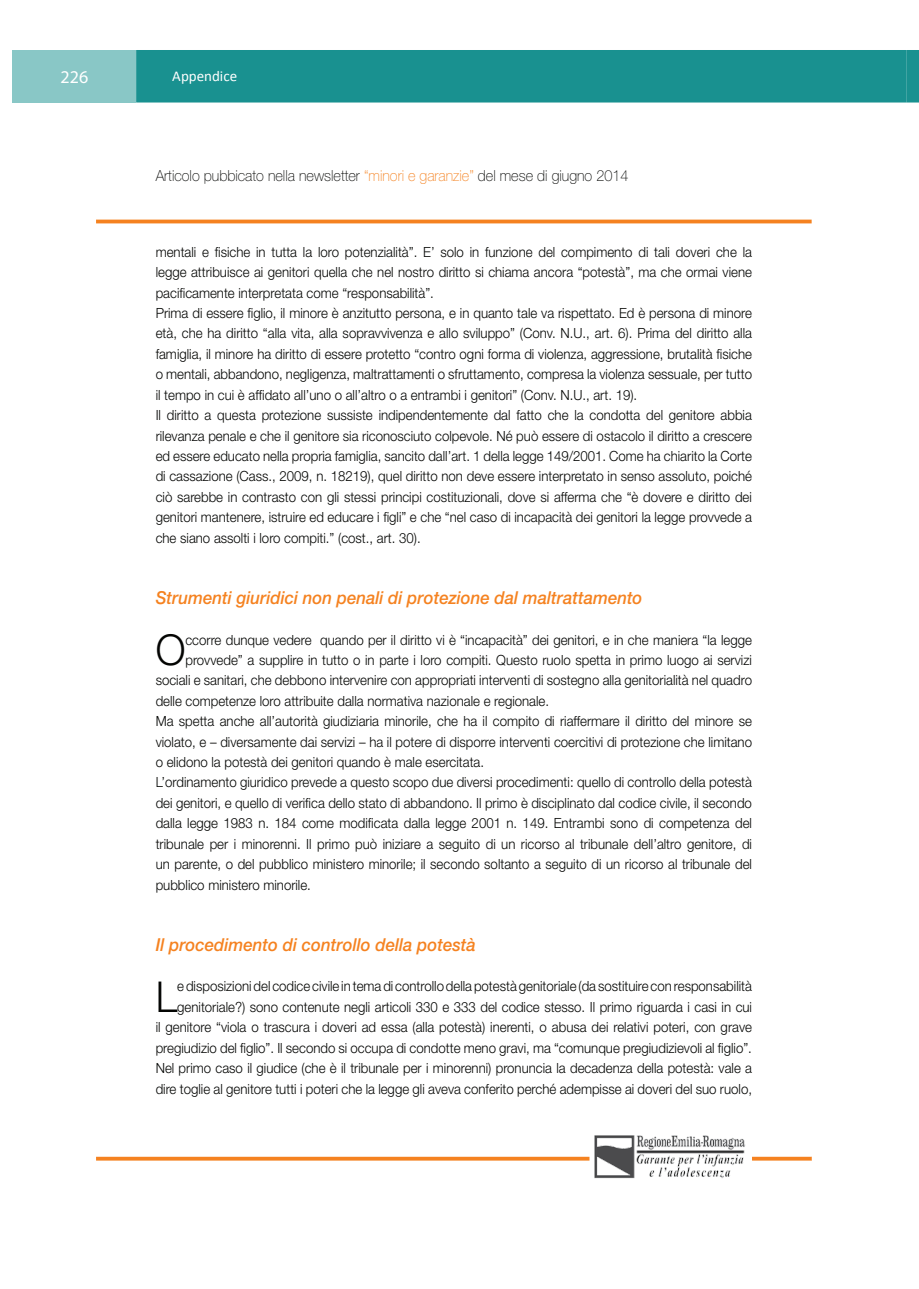
<style>
.page{position:relative;width:919px;height:1289px;background:#fff}
.page>*{position:absolute;margin:0;border:0;box-sizing:border-box;transform-origin:0 0}
.t1{font:300 42.6px "Helvetica Neue";color:#040503;scale:.94 1}
.t2{font:18px "Myriad Pro";color:#fff}
.t3{font:italic 500 17.85px "Helvetica Neue";color:#f58220;scale:.94 1}
.t4{font:100 15.3px "Helvetica Neue";color:#040503;scale:.94 1}
.t5{font:15px "Calibri";color:#fff}
.t6{font:300 13.95px/20.4px "Helvetica Neue";color:#040503;scale:.94 1}
.s1{color:#f58220}
</style>
<div class="page">
<div style="left:136px;top:50px;width:770px;height:52px;background:#199190"></div>
<div style="left:13px;top:50px;width:123px;height:52px;background:#89c7c6"></div>
<div style="left:906px;top:50px;width:12px;height:52px;background:#199190"></div>
<hr style="left:96px;top:220px;width:715px;height:3px;background:#f58220">
<svg style="left:96px;top:1156px;width:493px;height:4px;background:#f69a4b"></svg>
<img style="left:589px;top:1135px;width:157px;height:44px">
<svg style="left:752px;top:1156px;width:59px;height:4px"></svg>
<p class="t2" style="left:61px;top:65px;width:29px">226</p>
<p class="t5" style="left:172px;top:67px;width:66px">Appendice</p>
<p class="t4" style="left:156px;top:166px;width:504px">Articolo pubbicato nella newsletter <span class="s1">“minori e garanzie”</span> del mese di giugno 2014</p>
<p class="t6" style="left:156px;top:241px;width:636px">mentali e fisiche in tutta la loro potenzialità”. E’ solo in funzione del compimento di tali doveri che la legge attribuisce ai genitori quella che nel nostro diritto si chiama ancora “potestà”, ma che ormai viene pacificamente interpretata come “responsabilità”.<br>Prima di essere figlio, il minore è anzitutto persona, e in quanto tale va rispettato. Ed è persona di minore età, che ha diritto “alla vita, alla sopravvivenza e allo sviluppo” (Conv. N.U., art. 6). Prima del diritto alla famiglia, il minore ha diritto di essere protetto “contro ogni forma di violenza, aggressione, brutalità fisiche o mentali, abbandono, negligenza, maltrattamenti o sfruttamento, compresa la violenza sessuale, per tutto il tempo in cui è affidato all’uno o all’altro o a entrambi i genitori” (Conv. N.U., art. 19).<br>Il diritto a questa protezione sussiste indipendentemente dal fatto che la condotta del genitore abbia rilevanza penale e che il genitore sia riconosciuto colpevole. Né può essere di ostacolo il diritto a crescere ed essere educato nella propria famiglia, sancito dall’art. 1 della legge 149/2001. Come ha chiarito la Corte di cassazione (Cass., 2009, n. 18219), quel diritto non deve essere interpretato in senso assoluto, poiché ciò sarebbe in contrasto con gli stessi principi costituzionali, dove si afferma che “è dovere e diritto dei genitori mantenere, istruire ed educare i figli” e che “nel caso di incapacità dei genitori la legge provvede a che siano assolti i loro compiti.” (cost., art. 30).</p>
<p class="t3" style="left:156px;top:587px;width:519px">Strumenti giuridici non penali di protezione dal maltrattamento</p>
<h1 class="t1" style="left:156px;top:623px;width:33px">O</h1>
<p class="t6" style="left:185px;top:629px;width:604px">ccorre dunque vedere quando per il diritto vi è “incapacità” dei genitori, e in che maniera “la legge</p>
<p class="t6" style="left:185px;top:649px;width:604px">provvede” a supplire in tutto o in parte i loro compiti. Questo ruolo spetta in primo luogo ai servizi</p>
<p class="t6" style="left:156px;top:670px;width:635px">sociali e sanitari, che debbono intervenire con appropriati interventi di sostegno alla genitorialità nel quadro</p>
<p class="t6" style="left:156px;top:690px;width:420px">delle competenze loro attribuite dalla normativa nazionale e regionale.</p>
<p class="t6" style="left:156px;top:710px;width:635px">Ma spetta anche all’autorità giudiziaria minorile, che ha il compito di riaffermare il diritto del minore se</p>
<p class="t6" style="left:156px;top:731px;width:636px">violato, e – diversamente dai servizi – ha il potere di disporre interventi coercitivi di protezione che limitano</p>
<p class="t6" style="left:156px;top:751px;width:351px">o elidono la potestà dei genitori quando è male esercitata.</p>
<p class="t6" style="left:156px;top:772px;width:635px">L’ordinamento giuridico prevede a questo scopo due diversi procedimenti: quello di controllo della potestà</p>
<p class="t6" style="left:156px;top:792px;width:635px">dei genitori, e quello di verifica dello stato di abbandono. Il primo è disciplinato dal codice civile, il secondo</p>
<p class="t6" style="left:156px;top:812px;width:635px">dalla legge 1983 n. 184 come modificata dalla legge 2001 n. 149. Entrambi sono di competenza del</p>
<p class="t6" style="left:156px;top:833px;width:636px">tribunale per i minorenni. Il primo può iniziare a seguito di un ricorso al tribunale dell’altro genitore, di</p>
<p class="t6" style="left:156px;top:853px;width:635px">un parente, o del pubblico ministero minorile; il secondo soltanto a seguito di un ricorso al tribunale del</p>
<p class="t6" style="left:156px;top:874px;width:167px">pubblico ministero minorile.</p>
<p class="t3" style="left:156px;top:933px;width:342px">Il procedimento di controllo della potestà</p>
<h1 class="t1" style="left:156px;top:970px;width:24px">L</h1>
<p class="t6" style="left:156px;top:976px;width:636px;text-align:right">e disposizioni del codice civile in tema di controllo della potestà genitoriale (da sostituire con responsabilità genitoriale?) sono contenute negli articoli 330 e 333 del codice stesso. Il primo riguarda i casi in cui<br>il genitore “viola o trascura i doveri ad essa (alla potestà) inerenti, o abusa dei relativi poteri, con grave pregiudizio del figlio”. Il secondo si occupa di condotte meno gravi, ma “comunque pregiudizievoli al figlio”.<br>Nel primo caso il giudice (che è il tribunale per i minorenni) pronuncia la decadenza della potestà: vale a dire toglie al genitore tutti i poteri che la legge gli aveva conferito perché adempisse ai doveri del suo ruolo,</p>
</div>
